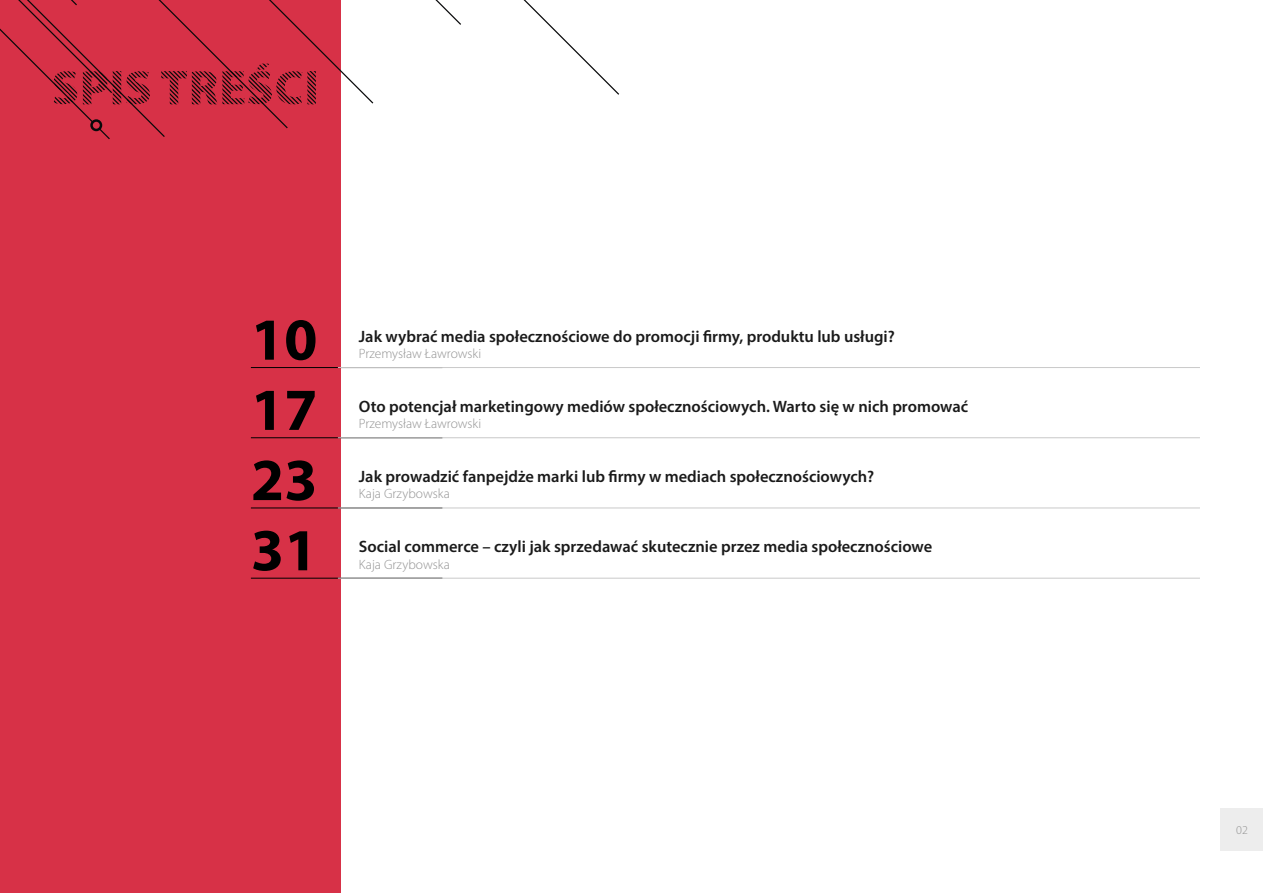
<style>
.page{position:relative;width:1263px;height:893px;background:#fff}
.page>*{position:absolute;margin:0;border:0;box-sizing:border-box;transform-origin:0 0}
.t1{font:700 60px "Myriad Pro";color:#000}
.t2{font:600 16.5px "Myriad Pro";color:#1a1a1a}
.t3{font:300 13.5px "Myriad Pro";color:#929292}
.t4{font:300 12px "Myriad Pro";color:#929292}
</style>
<div class="page">
<div style="left:0;top:0;width:340px;height:893px;background:#d73147"></div>
<div style="left:1220px;top:809px;width:43px;height:42px;background:#ededed"></div>
<svg style="left:523px;top:0;width:96px;height:95px"></svg>
<svg style="left:0;top:0;width:461px;height:141px"></svg>
<div style="left:90px;top:119px;width:12px;height:12px;border:2px solid #08090a;border-radius:50%"></div>
<hr style="left:251px;top:367px;width:191px;height:1px;background:#000">
<hr style="left:338px;top:367px;width:862px;height:1px;background:#c9c9c9">
<hr style="left:251px;top:437px;width:191px;height:1px;background:#000">
<hr style="left:338px;top:437px;width:862px;height:1px;background:#c9c9c9">
<hr style="left:251px;top:508px;width:191px;height:1px;background:#000">
<hr style="left:338px;top:508px;width:862px;height:1px;background:#c9c9c9">
<hr style="left:251px;top:578px;width:191px;height:1px;background:#000">
<hr style="left:338px;top:578px;width:862px;height:1px;background:#c9c9c9">
<h1 class="t1" style="left:251px;top:300px;width:68px">10</h1>
<p class="t2" style="left:359px;top:326px;width:537px">Jak wybrać media społecznościowe do promocji firmy, produktu lub usługi?</p>
<p class="t3" style="left:359px;top:345px;width:124px">Przemysław Ławrowski</p>
<h1 class="t1" style="left:251px;top:371px;width:68px">17</h1>
<p class="t2" style="left:359px;top:396px;width:611px">Oto potencjał marketingowy mediów społecznościowych. Warto się w nich promować</p>
<p class="t3" style="left:359px;top:415px;width:124px">Przemysław Ławrowski</p>
<h1 class="t1" style="left:251px;top:441px;width:68px">23</h1>
<p class="t2" style="left:359px;top:466px;width:517px">Jak prowadzić fanpejdże marki lub firmy w mediach społecznościowych?</p>
<p class="t3" style="left:359px;top:486px;width:93px">Kaja Grzybowska</p>
<h1 class="t1" style="left:251px;top:511px;width:68px">31</h1>
<p class="t2" style="left:359px;top:536px;width:575px">Social commerce – czyli jak sprzedawać skutecznie przez media społecznościowe</p>
<p class="t3" style="left:359px;top:556px;width:93px">Kaja Grzybowska</p>
<p class="t4" style="left:1236px;top:823px;width:13px">02</p>
</div>
